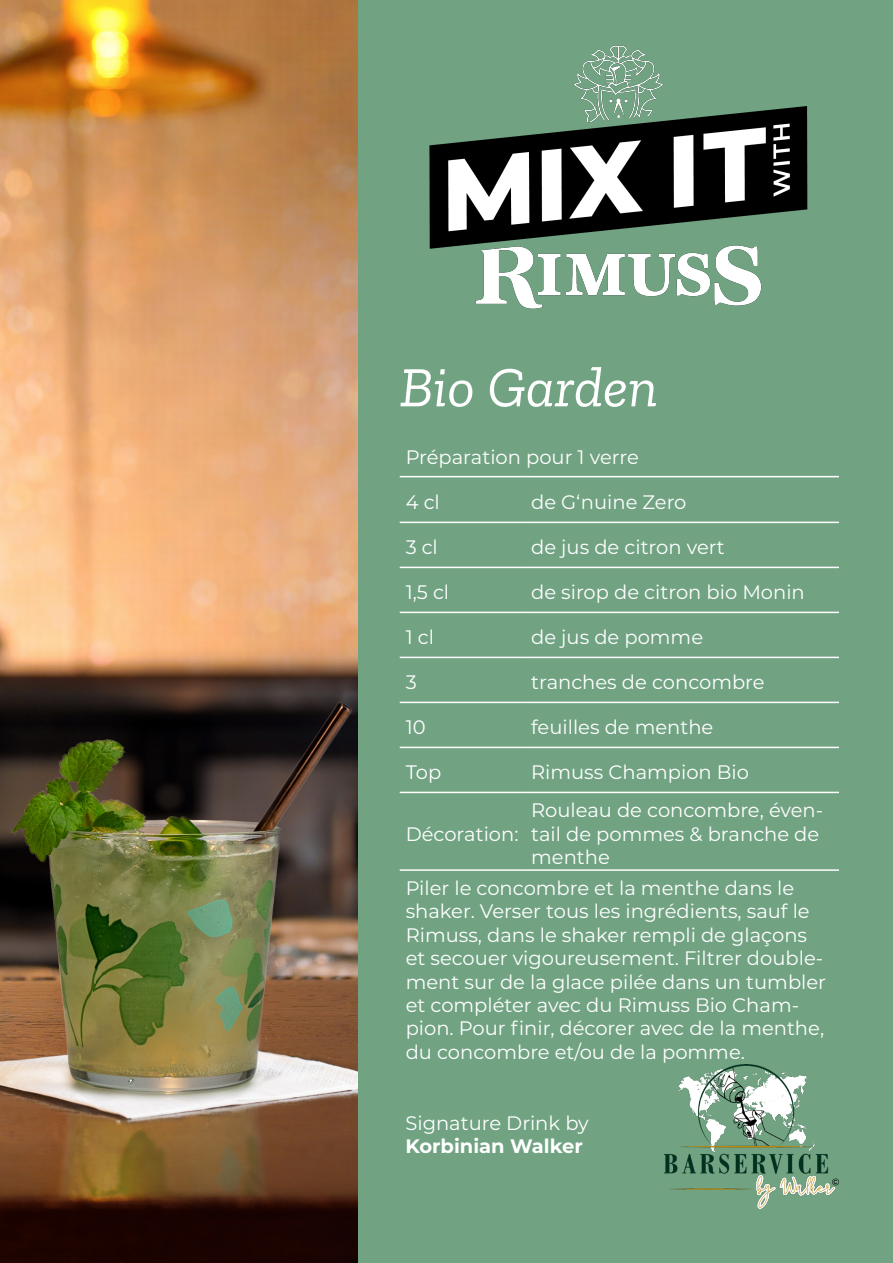
<style>
.page{position:relative;width:893px;height:1263px;background:#fff}
.page>*{position:absolute;margin:0;border:0;box-sizing:border-box;transform-origin:0 0}
.t1{font:italic 57px "Zilla Slab";color:#fff}
.t2{font:19.5px/23.4px "Montserrat";color:#fff}
.t3{font:700 19.5px "Montserrat";color:#fff}
</style>
<div class="page">
<div style="left:358px;top:0;width:535px;height:1263px;background:#71a383"></div>
<img style="left:0;top:0;width:358px;height:1263px">
<img style="left:429px;top:45px;width:379px;height:264px">
<img style="left:665px;top:1064px;width:174px;height:145px">
<hr style="left:400px;top:567px;width:125px;height:1px;background:#fff">
<hr style="left:525px;top:567px;width:314px;height:1px;background:#fff">
<hr style="left:400px;top:612px;width:125px;height:1px;background:#fff">
<hr style="left:525px;top:612px;width:314px;height:1px;background:#fff">
<hr style="left:400px;top:657px;width:125px;height:1px;background:#fff">
<hr style="left:525px;top:657px;width:314px;height:1px;background:#fff">
<hr style="left:400px;top:702px;width:125px;height:1px;background:#fff">
<hr style="left:525px;top:702px;width:314px;height:1px;background:#fff">
<hr style="left:400px;top:747px;width:125px;height:1px;background:#fff">
<hr style="left:525px;top:747px;width:314px;height:1px;background:#fff">
<hr style="left:400px;top:792px;width:125px;height:1px;background:#fff">
<hr style="left:525px;top:792px;width:314px;height:1px;background:#fff">
<hr style="left:400px;top:522px;width:125px;height:1px;background:#fff">
<hr style="left:525px;top:522px;width:314px;height:1px;background:#fff">
<hr style="left:400px;top:869px;width:125px;height:2px;background:#fff">
<hr style="left:525px;top:869px;width:314px;height:2px;background:#fff">
<hr style="left:400px;top:476px;width:125px;height:1px;background:#fff">
<hr style="left:525px;top:476px;width:314px;height:1px;background:#fff">
<p class="t1" style="left:400px;top:356px;width:260px">Bio Garden</p>
<p class="t2" style="left:406px;top:444px;width:235px">Préparation pour 1 verre</p>
<p class="t2" style="left:406px;top:490px;width:36px">4 cl</p>
<p class="t2" style="left:531px;top:490px;width:157px">de G‘nuine Zero</p>
<p class="t2" style="left:406px;top:535px;width:34px">3 cl</p>
<p class="t2" style="left:531px;top:535px;width:195px">de jus de citron vert</p>
<p class="t2" style="left:406px;top:580px;width:45px">1,5 cl</p>
<p class="t2" style="left:531px;top:580px;width:275px">de sirop de citron bio Monin</p>
<p class="t2" style="left:406px;top:625px;width:30px">1 cl</p>
<p class="t2" style="left:531px;top:625px;width:173px">de jus de pomme</p>
<p class="t2" style="left:406px;top:670px;width:12px">3</p>
<p class="t2" style="left:531px;top:670px;width:235px">tranches de concombre</p>
<p class="t2" style="left:406px;top:715px;width:21px">10</p>
<p class="t2" style="left:531px;top:715px;width:184px">feuilles de menthe</p>
<p class="t2" style="left:406px;top:760px;width:37px">Top</p>
<p class="t2" style="left:531px;top:760px;width:219px">Rimuss Champion Bio</p>
<p class="t2" style="left:531px;top:798px;width:294px">Rouleau de concombre, éven&shy;tail de pommes &amp; branche de menthe</p>
<p class="t2" style="left:406px;top:876px;width:422px">Piler le concombre et la menthe dans le shaker. Verser tous les ingrédients, sauf le Rimuss, dans le shaker rempli de glaçons et secouer vigoureusement. Filtrer double&shy;ment sur de la glace pilée dans un tumbler et compléter avec du Rimuss Bio Cham&shy;pion. Pour finir, décorer avec de la menthe, du concombre et/ou de la pomme.</p>
<p class="t2" style="left:406px;top:821px;width:114px">Décoration:</p>
<p class="t2" style="left:405px;top:1110px;width:185px">Signature Drink by</p>
<p class="t3" style="left:405px;top:1132px;width:179px">Korbinian Walker</p>
</div>
